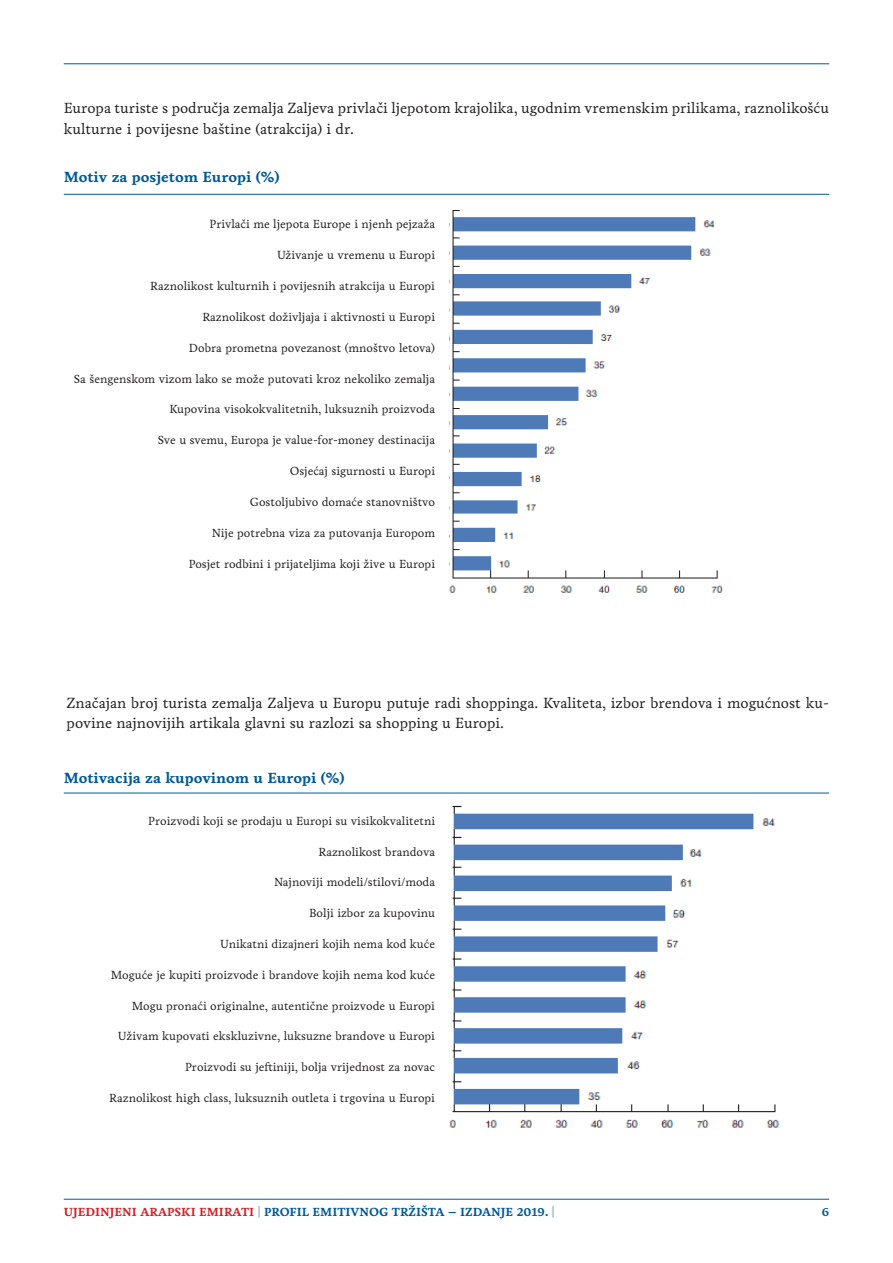
<style>
.page{position:relative;width:893px;height:1263px;background:#fff}
.page>*{position:absolute;margin:0;border:0;box-sizing:border-box;transform-origin:0 0}
.t1{font:15px/20.2px "Livory";color:#231f20}
.t2{font:700 15px "Livory";color:#005a95}
.t3{font:12px "Livory";color:#231f20}
.t4{font:700 12px "Livory";color:#005a95}
.s1{color:#cf2329}
.s2{font-weight:400}
</style>
<div class="page">
<hr style="left:64px;top:1199px;width:765px;height:1px;background:#005a95">
<hr style="left:64px;top:63px;width:765px;height:1px;background:#005a95">
<img style="left:449px;top:210px;width:274px;height:383px">
<hr style="left:64px;top:194px;width:765px;height:1px;background:#005a95">
<hr style="left:64px;top:793px;width:765px;height:1px;background:#005a95">
<img style="left:449px;top:805px;width:330px;height:323px">
<div style="left:437px;top:813px;width:15px;height:299px;background:#fff"></div>
<p class="t1" style="left:64px;top:98px;width:767px">Europa turiste s područja zemalja Zaljeva privlači ljepotom krajolika, ugodnim vremenskim prilikama, raznolikošću kulturne i povijesne baštine (atrakcija) i dr.</p>
<p class="t2" style="left:64px;top:168px;width:217px">Motiv za posjetom Europi (%)</p>
<p class="t3" style="left:209px;top:217px;width:227px">Privlači me ljepota Europe i njenh pejzaža</p>
<p class="t3" style="left:277px;top:248px;width:159px">Uživanje u vremenu u Europi</p>
<p class="t3" style="left:150px;top:279px;width:286px">Raznolikost kulturnih i povijesnih atrakcija u Europi</p>
<p class="t3" style="left:202px;top:310px;width:234px">Raznolikost doživljaja i aktivnosti u Europi</p>
<p class="t3" style="left:189px;top:340px;width:248px">Dobra prometna povezanost (mnoštvo letova)</p>
<p class="t3" style="left:74px;top:371px;width:363px">Sa šengenskom vizom lako se može putovati kroz nekoliko zemalja</p>
<p class="t3" style="left:169px;top:402px;width:267px">Kupovina visokokvalitetnih, luksuznih proizvoda</p>
<p class="t3" style="left:158px;top:433px;width:279px">Sve u svemu, Europa je value-for-money destinacija</p>
<p class="t3" style="left:290px;top:464px;width:147px">Osjećaj sigurnosti u Europi</p>
<p class="t3" style="left:250px;top:495px;width:187px">Gostoljubivo domaće stanovništvo</p>
<p class="t3" style="left:212px;top:525px;width:225px">Nije potrebna viza za putovanja Europom</p>
<p class="t3" style="left:189px;top:556px;width:248px">Posjet rodbini i prijateljima koji žive u Europi</p>
<p class="t1" style="left:67px;top:693px;width:764px">Značajan broj turista zemalja Zaljeva u Europu putuje radi shoppinga. Kvaliteta, izbor brendova i mogućnost ku&shy;povine najnovijih artikala glavni su razlozi sa shopping u Europi.</p>
<p class="t2" style="left:64px;top:769px;width:282px">Motivacija za kupovinom u Europi (%)</p>
<p class="t3" style="left:148px;top:813px;width:288px">Proizvodi koji se prodaju u Europi su visikokvalitetni</p>
<p class="t3" style="left:318px;top:844px;width:118px">Raznolikost brandova</p>
<p class="t3" style="left:274px;top:875px;width:163px">Najnoviji modeli/stilovi/moda</p>
<p class="t3" style="left:309px;top:906px;width:127px">Bolji izbor za kupovinu</p>
<p class="t3" style="left:220px;top:937px;width:216px">Unikatni dizajneri kojih nema kod kuće</p>
<p class="t3" style="left:111px;top:967px;width:326px">Moguće je kupiti proizvode i brandove kojih nema kod kuće</p>
<p class="t3" style="left:132px;top:998px;width:305px">Mogu pronaći originalne, autentične proizvode u Europi</p>
<p class="t3" style="left:118px;top:1029px;width:319px">Uživam kupovati ekskluzivne, luksuzne brandove u Europi</p>
<p class="t3" style="left:185px;top:1060px;width:251px">Proizvodi su jeftiniji, bolja vrijednost za novac</p>
<p class="t3" style="left:109px;top:1091px;width:327px">Raznolikost high class, luksuznih outleta i trgovina u Europi</p>
<p class="t4" style="left:64px;top:1205px;width:492px"><span class="s1">UJEDINJENI ARAPSKI EMIRATI</span> <span class="s2">|</span> PROFIL EMITIVNOG TRŽIŠTA – IZDANJE 2019. <span class="s2">|</span></p>
<p class="t4" style="left:822px;top:1205px;width:9px">6</p>
</div>
